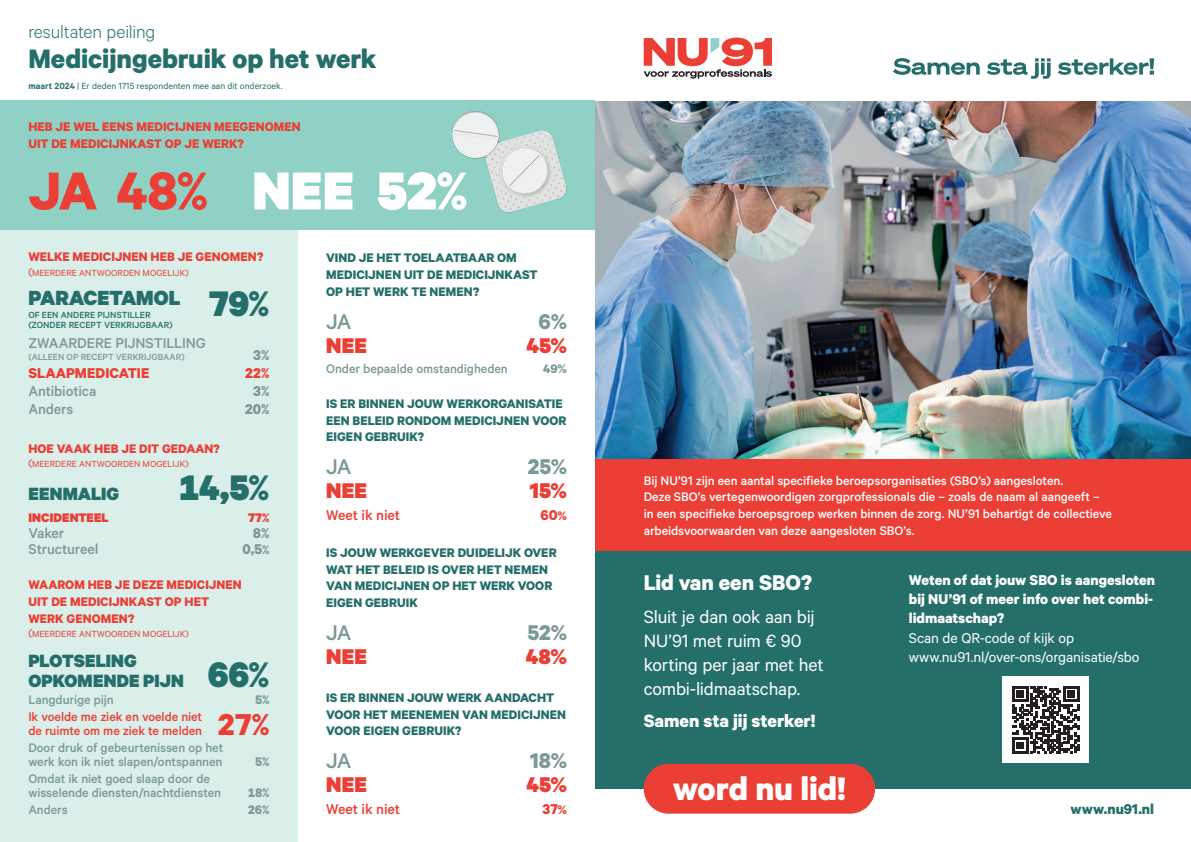
<style>
.page{position:relative;width:1191px;height:842px;background:#fff}
.page>*{position:absolute;margin:0;border:0;box-sizing:border-box;transform-origin:0 0}
.t1{font:900 60px "Calibre";color:#fff}
.t2{font:900 40px "Calibre";color:#246f6a}
.t3{font:700 36.6px "Calibre";letter-spacing:-.005em;color:#fff}
.t4{font:700 34px "Calibre";color:#eb3e35}
.t5{font:700 30px "Calibre";color:#246f6a}
.t6{font:900 24px "Calibre";letter-spacing:.015em;color:#eb3e35}
.t7{font:700 24px "Calibre";color:#fff}
.t8{font:700 24px "Calibre";color:#799a98}
.t9{font:500 24px "Calibre";letter-spacing:-.035em;color:#799a98}
.t10{font:900 23px "Calibre";letter-spacing:-.005em;color:#246f6a}
.t11{font:20px/24px "Calibre";letter-spacing:-.01em;color:#fff}
.t12{font:900 20px/20px "Calibre";letter-spacing:.005em;color:#246f6a}
.t13{font:700 20px "Calibre";color:#fff}
.t14{font:300 20px "Calibre";letter-spacing:-.01em;color:#246f6a}
.t15{font:700 16px/19.2px "Calibre";color:#fff}
.t16{font:16px/19.2px "Calibre";letter-spacing:-.005em;color:#fff}
.t17{font:500 16px "Calibre";letter-spacing:-.01em;color:#799a98}
.t18{font:700 16px "Calibre";letter-spacing:.005em;color:#eb3e35}
.t19{font:500 16px "Calibre";letter-spacing:-.01em;color:#eb3e35}
.t20{font:700 16px "Calibre";color:#799a98}
.t21{font:700 16px "Calibre";color:#246f6a}
.t22{font:700 14px/16.8px "Calibre";letter-spacing:.005em;color:#246f6a}
.t23{font:500 14px/16.8px "Calibre";letter-spacing:-.005em;color:#fff}
.t24{font:700 14px/16.8px "Calibre";letter-spacing:.01em;color:#eb3e35}
.t25{font:500 14px/14px "Calibre";letter-spacing:-.005em;color:#799a98}
.t26{font:500 14px/14px "Calibre";letter-spacing:-.005em;color:#eb3e35}
.t27{font:900 14px "Calibre";letter-spacing:.01em;color:#eb3e35}
.t28{font:700 14px "Calibre";color:#799a98}
.t29{font:10px "Calibre";color:#eb3e35}
.t30{font:10px "Calibre";letter-spacing:.005em;color:#246f6a}
.t31{font:500 10px/10px "Calibre";letter-spacing:.005em;color:#246f6a}
.t32{font:500 10px "Calibre";letter-spacing:.005em;color:#799a98}
.s1{font-weight:600}
.s2{font-weight:700;color:#eb3e35}
.s3{font-size:12px}
.s4{font-size:14px}
.s5{font-size:40px}
</style>
<div class="page">
<div style="left:0;top:116px;width:298px;height:726px;background:#dbefea"></div>
<div style="left:0;top:101px;width:595px;height:129px;background:#8fd1c4"></div>
<svg style="left:452px;top:111px;width:115px;height:102px"></svg>
<img style="left:595px;top:101px;width:596px;height:358px">
<div style="left:595px;top:496px;width:596px;height:293px;background:#246f6a"></div>
<div style="left:643px;top:764px;width:232px;height:50px;background:#eb3e35;border-radius:25px"></div>
<div style="left:1002px;top:676px;width:86px;height:87px;background:#fff"></div>
<svg style="left:1012px;top:686px;width:67px;height:67px"></svg>
<svg style="left:643px;top:38px;width:129px;height:41px"></svg>
<svg style="left:893px;top:58px;width:261px;height:21px"></svg>
<div style="left:595px;top:459px;width:596px;height:92px;background:#eb3e35"></div>
<h3 class="t14" style="left:28px;top:20px;width:128px">resultaten peiling</h3>
<h3 class="t5" style="left:28px;top:40px;width:350px">Medicijngebruik op het werk</h3>
<p class="t30" style="left:28px;top:80px;width:256px"><span class="s1">maart 2024</span> | Er deden 1715 respondenten mee aan dit onderzoek.</p>
<p class="t24" style="left:28px;top:118px;width:274px">HEB JE WEL EENS MEDICIJNEN MEEGENOMEN<br>UIT DE MEDICIJNKAST OP JE WERK?</p>
<h1 class="t1" style="left:28px;top:153px;width:440px"><span class="s2">JA 48%</span> NEE 52%</h1>
<p class="t24" style="left:28px;top:248px;width:236px">WELKE MEDICIJNEN HEB JE GENOMEN?</p>
<p class="t29" style="left:28px;top:267px;width:162px"><span class="s3">(</span>MEERDERE ANTWOORDEN MOGELIJK)</p>
<h3 class="t10" style="left:28px;top:283px;width:154px">PARACETAMOL</h3>
<p class="t31" style="left:28px;top:309px;width:146px">OF EEN ANDERE PIJNSTILLER (ZONDER RECEPT VERKRIJGBAAR)</p>
<h2 class="t2" style="left:208px;top:278px;width:62px">79%</h2>
<p class="t17" style="left:28px;top:334px;width:179px">ZWAARDERE PIJNSTILLING</p>
<p class="t32" style="left:28px;top:351px;width:158px">(ALLEEN OP RECEPT VERKRIJGBAAR)</p>
<p class="t20" style="left:253px;top:345px;width:18px">3%</p>
<p class="t18" style="left:28px;top:363px;width:122px">SLAAPMEDICATIE</p>
<p class="t18" style="left:245px;top:363px;width:26px">22%</p>
<p class="t17" style="left:28px;top:382px;width:70px">Antibiotica</p>
<p class="t20" style="left:253px;top:381px;width:18px">3%</p>
<p class="t17" style="left:28px;top:400px;width:47px">Anders</p>
<p class="t20" style="left:245px;top:399px;width:26px">20%</p>
<p class="t24" style="left:28px;top:439px;width:193px">HOE VAAK HEB JE DIT GEDAAN?</p>
<p class="t29" style="left:28px;top:458px;width:162px"><span class="s3">(</span>MEERDERE ANTWOORDEN MOGELIJK)</p>
<h3 class="t12" style="left:28px;top:483px;width:92px">EENMALIG</h3>
<h2 class="t2" style="left:179px;top:462px;width:92px">14,5%</h2>
<p class="t27" style="left:28px;top:509px;width:82px">INCIDENTEEL</p>
<p class="t27" style="left:248px;top:509px;width:23px">77%</p>
<p class="t17" style="left:28px;top:524px;width:37px">Vaker</p>
<p class="t20" style="left:253px;top:523px;width:18px">8%</p>
<p class="t17" style="left:28px;top:540px;width:72px">Structureel</p>
<p class="t20" style="left:242px;top:539px;width:28px">0,5<span class="s4">%</span></p>
<p class="t24" style="left:28px;top:576px;width:215px">WAAROM HEB JE DEZE MEDICIJNEN<br>UIT DE MEDICIJNKAST OP HET<br>WERK GENOMEN?</p>
<p class="t29" style="left:28px;top:628px;width:162px"><span class="s3">(</span>MEERDERE ANTWOORDEN MOGELIJK)</p>
<h3 class="t12" style="left:28px;top:650px;width:242px">PLOTSELING<br>OPKOMENDE PIJN <span class="s5">66%</span></h3>
<p class="t25" style="left:28px;top:692px;width:87px">Langdurige pijn</p>
<p class="t28" style="left:255px;top:691px;width:16px">5%</p>
<p class="t26" style="left:28px;top:709px;width:175px">Ik voelde me ziek en voelde niet de ruimte om me ziek te melden</p>
<h3 class="t4" style="left:217px;top:704px;width:53px">27%</h3>
<p class="t25" style="left:28px;top:740px;width:196px">Door druk of gebeurtenissen op het werk kon ik niet slapen/ontspannen</p>
<p class="t28" style="left:255px;top:753px;width:16px">5%</p>
<p class="t25" style="left:28px;top:771px;width:194px">Omdat ik niet goed slaap door de wisselende diensten/nachtdiensten</p>
<p class="t28" style="left:248px;top:784px;width:23px">18%</p>
<p class="t25" style="left:28px;top:802px;width:41px">Anders</p>
<p class="t28" style="left:248px;top:801px;width:23px">26%</p>
<p class="t22" style="left:326px;top:249px;width:213px">VIND JE HET TOELAATBAAR OM<br>MEDICIJNEN UIT DE MEDICIJNKAST<br>OP HET WERK TE NEMEN?</p>
<h3 class="t9" style="left:326px;top:307px;width:27px">JA</h3>
<h3 class="t8" style="left:538px;top:306px;width:30px">6%</h3>
<h3 class="t6" style="left:326px;top:330px;width:42px">NEE</h3>
<h3 class="t6" style="left:526px;top:330px;width:42px">45%</h3>
<p class="t25" style="left:326px;top:361px;width:183px">Onder bepaalde omstandigheden</p>
<p class="t28" style="left:543px;top:360px;width:25px">49%</p>
<p class="t22" style="left:326px;top:395px;width:242px">IS ER BINNEN JOUW WERKORGANISATIE<br>EEN BELEID RONDOM MEDICIJNEN VOOR<br>EIGEN GEBRUIK?</p>
<h3 class="t9" style="left:326px;top:452px;width:27px">JA</h3>
<h3 class="t8" style="left:528px;top:452px;width:41px">25%</h3>
<h3 class="t6" style="left:326px;top:475px;width:42px">NEE</h3>
<h3 class="t6" style="left:530px;top:475px;width:39px">15%</h3>
<p class="t19" style="left:326px;top:505px;width:76px">Weet ik niet</p>
<p class="t18" style="left:540px;top:505px;width:28px">60<span class="s4">%</span></p>
<p class="t22" style="left:326px;top:543px;width:232px">IS JOUW WERKGEVER DUIDELIJK OVER<br>WAT HET BELEID IS OVER HET NEMEN<br>VAN MEDICIJNEN OP HET WERK VOOR<br>EIGEN GEBRUIK</p>
<h3 class="t9" style="left:326px;top:618px;width:27px">JA</h3>
<h3 class="t8" style="left:527px;top:617px;width:41px">52%</h3>
<h3 class="t6" style="left:326px;top:641px;width:42px">NEE</h3>
<h3 class="t6" style="left:526px;top:641px;width:43px">48%</h3>
<p class="t22" style="left:326px;top:688px;width:241px">IS ER BINNEN JOUW WERK AANDACHT<br>VOOR HET MEENEMEN VAN MEDICIJNEN<br>VOOR EIGEN GEBRUIK?</p>
<h3 class="t9" style="left:326px;top:746px;width:27px">JA</h3>
<h3 class="t8" style="left:530px;top:746px;width:38px">18%</h3>
<h3 class="t6" style="left:326px;top:769px;width:42px">NEE</h3>
<h3 class="t6" style="left:526px;top:769px;width:42px">45%</h3>
<p class="t19" style="left:326px;top:799px;width:76px">Weet ik niet</p>
<p class="t18" style="left:542px;top:799px;width:26px">37<span class="s4">%</span></p>
<p class="t23" style="left:643px;top:471px;width:469px">Bij NU’91 zijn een aantal specifieke beroepsorganisaties (SBO’s) aangesloten.<br>Deze SBO’s vertegenwoordigen zorgprofessionals die – zoals de naam al aangeeft – in een specifieke beroepsgroep werken binnen de zorg. NU’91 behartigt de collectieve arbeidsvoorwaarden van deze aangesloten SBO’s.</p>
<h3 class="t7" style="left:643px;top:568px;width:170px">Lid van een SBO?</h3>
<h3 class="t11" style="left:643px;top:604px;width:181px">Sluit je dan ook aan bij<br>NU’91 met ruim € 90 korting per jaar met het combi-lidmaatschap.</h3>
<h3 class="t13" style="left:643px;top:709px;width:173px">Samen sta jij sterker!</h3>
<h3 class="t3" style="left:673px;top:766px;width:174px">word nu lid!</h3>
<p class="t15" style="left:909px;top:570px;width:248px">Weten of dat jouw SBO is aangesloten bij NU’91 of meer info over het combi&shy;lidmaatschap?</p>
<p class="t16" style="left:909px;top:627px;width:232px">Scan de QR-code of kijk op www.nu91.nl/over-ons/organisatie/sbo</p>
<p class="t21" style="left:1070px;top:799px;width:85px">www.nu91.nl</p>
</div>
